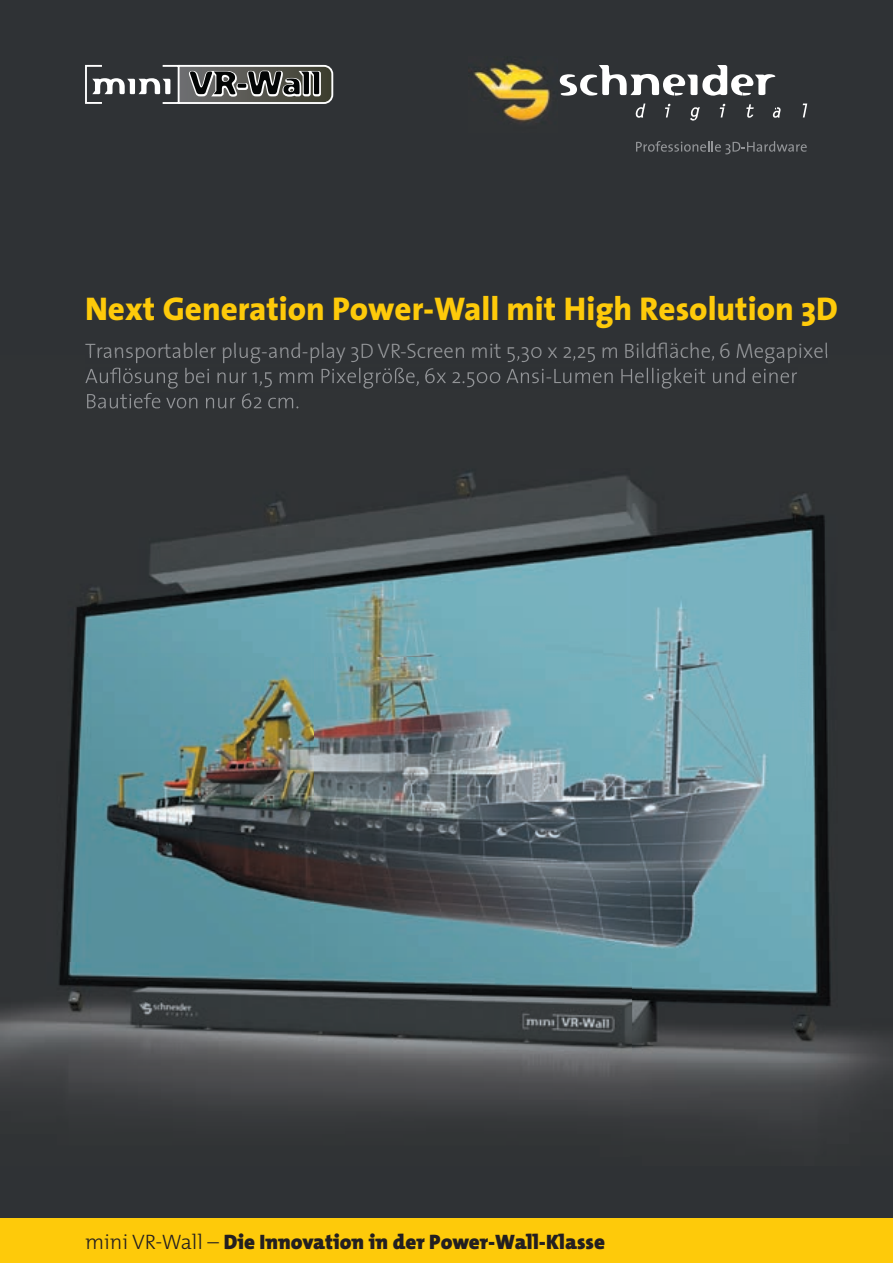
<style>
.page{position:relative;width:893px;height:1263px;background:#2f3235}
.page>*{position:absolute;margin:0;border:0;box-sizing:border-box;transform-origin:0 0}
.t1{font:800 33px "The Sans 8";color:#feca0a}
.t2{font:300 21px "The Sans 3";color:#939598}
.t3{font:900 21px "The Mix B9";color:#231f20}
.s1{font-family:"The Mix B3";font-weight:300}
</style>
<div class="page">
<div style="left:0;top:1218px;width:893px;height:45px;background:#feca0a"></div>
<img style="left:473px;top:62px;width:78px;height:61px">
<svg style="left:560px;top:65px;width:215px;height:31px"></svg>
<svg style="left:635px;top:104px;width:10px;height:14px"></svg>
<svg style="left:665px;top:104px;width:5px;height:13px"></svg>
<svg style="left:690px;top:107px;width:10px;height:14px"></svg>
<svg style="left:720px;top:104px;width:5px;height:13px"></svg>
<svg style="left:746px;top:104px;width:8px;height:14px"></svg>
<svg style="left:772px;top:107px;width:9px;height:11px"></svg>
<svg style="left:803px;top:104px;width:4px;height:13px"></svg>
<svg style="left:636px;top:141px;width:171px;height:13px"></svg>
<svg style="left:85px;top:64px;width:249px;height:40px"></svg>
<img style="left:60px;top:363px;width:255px;height:599px">
<img style="left:315px;top:363px;width:315px;height:599px">
<img style="left:630px;top:354px;width:263px;height:775px">
<img style="left:0;top:962px;width:631px;height:167px">
<img style="left:89px;top:354px;width:738px;height:9px">
<img style="left:85px;top:368px;width:713px;height:21px">
<img style="left:87px;top:393px;width:211px;height:15px">
<img style="left:799px;top:623px;width:8px;height:94px">
<h1 class="t1" style="left:85px;top:281px;width:754px">Next Generation Power-Wall mit High Resolution 3D</h1>
<p class="t2" style="left:85px;top:333px;width:746px">Transportabler plug-and-play 3D VR-Screen mit 5,30 x 2,25 m Bildfläche, 6 Megapixel</p>
<p class="t3" style="left:85px;top:1230px;width:521px"><span class="s1">mini VR-Wall –</span> Die Innovation in der Power-Wall-Klasse</p>
</div>
